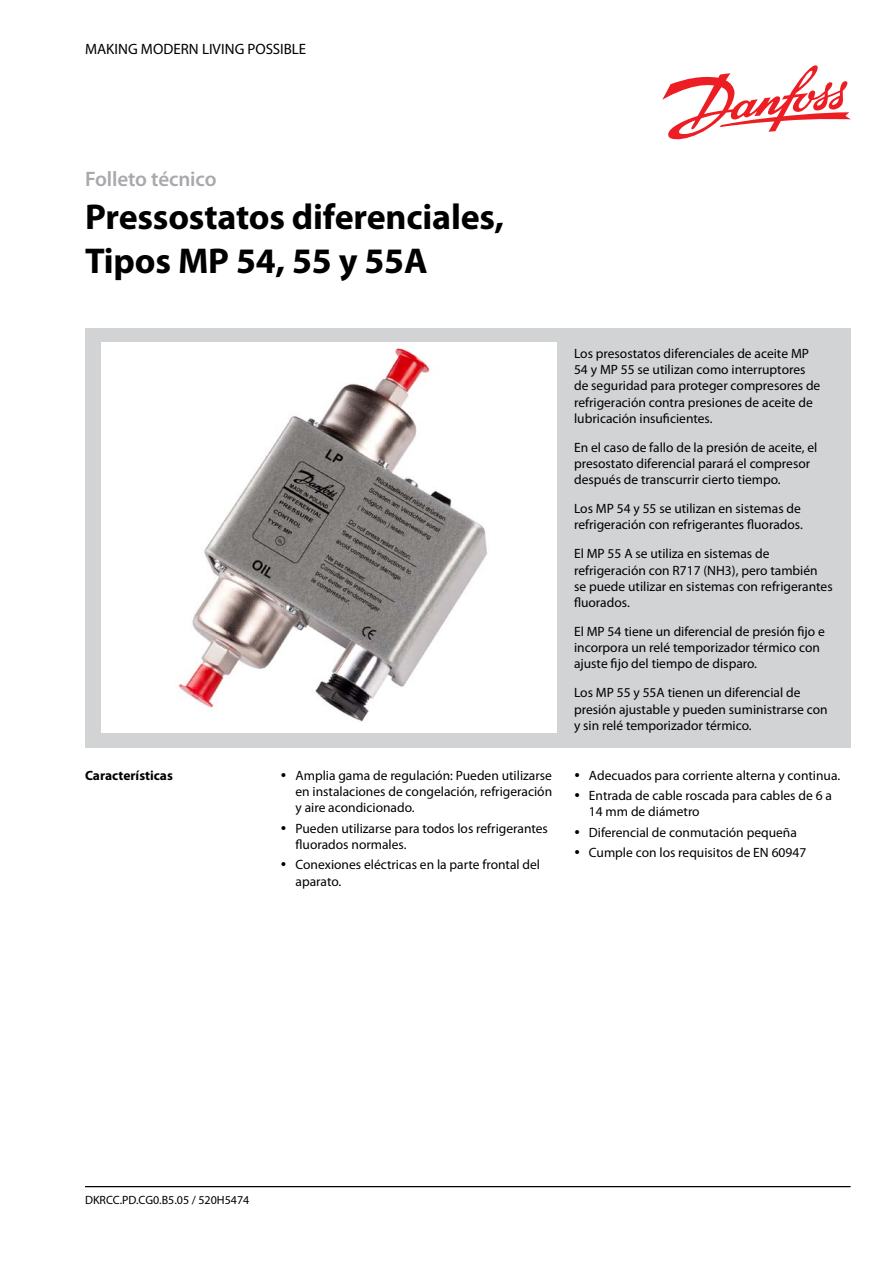
<style>
.page{position:relative;width:893px;height:1263px;background:#fff}
.page>*{position:absolute;margin:0;border:0;box-sizing:border-box;transform-origin:0 0}
.t1{font:700 36px/43.5px "Myriad Pro";letter-spacing:-.005em;color:#000}
.t2{font:600 21px "Myriad Pro";letter-spacing:-.005em;color:#a7a9ac}
.t3{font:15px "Myriad Pro";color:#000}
.t4{font:13.5px/16.2px "Myriad Pro";color:#000}
.t5{font:700 13.5px "Myriad Pro";color:#000}
.t6{font:12px "Myriad Pro";color:#000}
</style>
<div class="page">
<div style="left:85px;top:328px;width:765px;height:419px;background:#d1d3d4"></div>
<div style="left:101px;top:342px;width:455px;height:391px;background:#fff"></div>
<svg style="left:662px;top:65px;width:189px;height:75px"></svg>
<hr style="left:85px;top:1186px;width:765px;height:1px;background:#000">
<img style="left:178px;top:348px;width:309px;height:374px">
<p class="t3" style="left:85px;top:39px;width:223px">MAKING MODERN LIVING POSSIBLE</p>
<h2 class="t2" style="left:85px;top:165px;width:133px">Folleto técnico</h2>
<h1 class="t1" style="left:85px;top:194px;width:420px">Pressostatos diferenciales,<br>Tipos MP 54, 55 y 55A</h1>
<p class="t5" style="left:85px;top:766px;width:89px">Características</p>
<p class="t4" style="left:296px;top:767px;width:258px;text-align:justify">Amplia gama de regulación: Pueden utilizarse en instalaciones de congelación, refrigeración y aire acondicionado.</p>
<p class="t4" style="left:295px;top:820px;width:254px">Pueden utilizarse para todos los refrigerantes fluorados normales.</p>
<p class="t4" style="left:295px;top:856px;width:246px">Conexiones eléctricas en la parte frontal del aparato.</p>
<p class="t4" style="left:574px;top:345px;width:248px">Los presostatos diferenciales de aceite MP 54 y MP 55 se utilizan como interruptores de seguridad para proteger compresores de refrigeración contra presiones de aceite de lubricación insuficientes.</p>
<p class="t4" style="left:574px;top:439px;width:245px">En el caso de fallo de la presión de aceite, el presostato diferencial parará el compresor después de transcurrir cierto tiempo.</p>
<p class="t4" style="left:574px;top:500px;width:230px">Los MP 54 y 55 se utilizan en sistemas de refrigeración con refrigerantes fluorados.</p>
<p class="t4" style="left:574px;top:545px;width:260px">El MP 55 A se utiliza en sistemas de refrigeración con R717 (NH3), pero también se puede utilizar en sistemas con refrigerantes fluorados.</p>
<p class="t4" style="left:574px;top:623px;width:252px">El MP 54 tiene un diferencial de presión fijo e incorpora un relé temporizador térmico con ajuste fijo del tiempo de disparo.</p>
<p class="t4" style="left:574px;top:684px;width:255px">Los MP 55 y 55A tienen un diferencial de presión ajustable y pueden suministrarse con y sin relé temporizador térmico.</p>
<p class="t4" style="left:589px;top:765px;width:253px;line-height:20.4px">Adecuados para corriente alterna y continua.<br>Entrada de cable roscada para cables de 6 a</p>
<p class="t4" style="left:589px;top:801px;width:219px;line-height:20.4px">14 mm de diámetro<br>Diferencial de conmutación pequeña<br>Cumple con los requisitos de EN 60947</p>
<p class="t6" style="left:85px;top:1192px;width:166px">DKRCC.PD.CG0.B5.05 / 520H5474</p>
</div>
